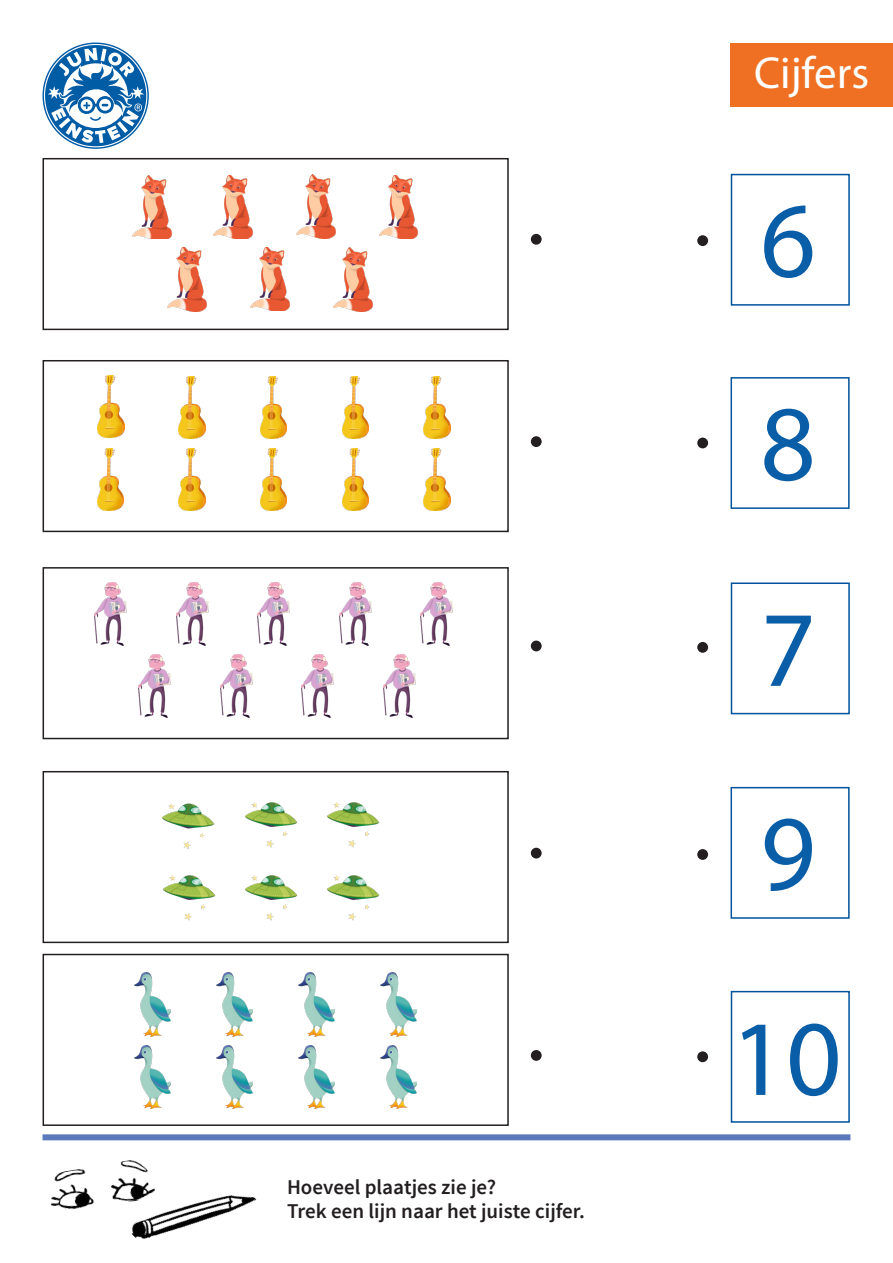
<style>
.page{position:relative;width:893px;height:1263px;background:#fff}
.page>*{position:absolute;margin:0;border:0;box-sizing:border-box;transform-origin:0 0}
.t1{font:108px "Myriad Pro";color:#0a5da7}
.t2{font:45px "Myriad Pro";color:#fff}
.t3{font:600 21px/24.8px "Source Sans Pro";color:#231f20}
</style>
<div class="page">
<svg style="left:43px;top:43px;width:106px;height:106px"></svg>
<div style="left:43px;top:1134px;width:807px;height:6px;background:#5b79ba"></div>
<img style="left:50px;top:1160px;width:78px;height:49px">
<img style="left:128px;top:1160px;width:128px;height:79px">
<div style="left:697px;top:235px;width:11px;height:11px;background:#231f20;border-radius:50%"></div>
<div style="left:531px;top:234px;width:11px;height:11px;background:#231f20;border-radius:50%"></div>
<div style="left:697px;top:438px;width:11px;height:10px;background:#231f20;border-radius:50%"></div>
<div style="left:531px;top:436px;width:11px;height:11px;background:#231f20;border-radius:50%"></div>
<div style="left:730px;top:43px;width:163px;height:64px;background:#ef7022"></div>
<div style="left:731px;top:174px;width:119px;height:132px;border:2px solid #00529d"></div>
<div style="left:731px;top:991px;width:119px;height:132px;border:2px solid #00529d"></div>
<div style="left:731px;top:582px;width:119px;height:132px;border:2px solid #00529d"></div>
<div style="left:730px;top:787px;width:120px;height:132px;border:2px solid #00529d"></div>
<div style="left:730px;top:377px;width:120px;height:132px;border:2px solid #00529d"></div>
<div style="left:697px;top:642px;width:11px;height:11px;background:#231f20;border-radius:50%"></div>
<div style="left:531px;top:640px;width:11px;height:11px;background:#231f20;border-radius:50%"></div>
<div style="left:697px;top:849px;width:11px;height:11px;background:#231f20;border-radius:50%"></div>
<div style="left:531px;top:848px;width:11px;height:10px;background:#231f20;border-radius:50%"></div>
<div style="left:697px;top:1051px;width:11px;height:11px;background:#231f20;border-radius:50%"></div>
<div style="left:531px;top:1050px;width:11px;height:11px;background:#231f20;border-radius:50%"></div>
<div style="left:43px;top:158px;width:466px;height:172px;border:2px solid #231f20"></div>
<div style="left:43px;top:360px;width:466px;height:172px;border:2px solid #231f20"></div>
<div style="left:43px;top:567px;width:466px;height:172px;border:2px solid #231f20"></div>
<div style="left:43px;top:771px;width:466px;height:172px;border:2px solid #231f20"></div>
<img style="left:95px;top:582px;width:31px;height:63px">
<img style="left:176px;top:582px;width:32px;height:63px">
<img style="left:258px;top:582px;width:31px;height:63px">
<img style="left:340px;top:582px;width:31px;height:63px">
<img style="left:421px;top:582px;width:32px;height:63px">
<img style="left:139px;top:654px;width:31px;height:63px">
<img style="left:220px;top:654px;width:32px;height:63px">
<img style="left:302px;top:654px;width:31px;height:63px">
<img style="left:384px;top:654px;width:31px;height:63px">
<div style="left:43px;top:954px;width:466px;height:172px;border:2px solid #231f20"></div>
<img style="left:179px;top:376px;width:27px;height:63px">
<img style="left:98px;top:376px;width:26px;height:62px">
<img style="left:260px;top:376px;width:27px;height:63px">
<img style="left:342px;top:376px;width:27px;height:63px">
<img style="left:423px;top:376px;width:27px;height:63px">
<img style="left:97px;top:449px;width:27px;height:62px">
<img style="left:179px;top:449px;width:27px;height:62px">
<img style="left:260px;top:449px;width:27px;height:62px">
<img style="left:342px;top:449px;width:27px;height:62px">
<img style="left:423px;top:449px;width:27px;height:62px">
<img style="left:135px;top:1045px;width:36px;height:63px">
<img style="left:217px;top:972px;width:36px;height:64px">
<img style="left:135px;top:972px;width:36px;height:64px">
<img style="left:217px;top:1045px;width:36px;height:63px">
<img style="left:298px;top:972px;width:36px;height:64px">
<img style="left:298px;top:1045px;width:36px;height:63px">
<img style="left:380px;top:972px;width:36px;height:64px">
<img style="left:380px;top:1045px;width:36px;height:63px">
<img style="left:162px;top:803px;width:53px;height:46px">
<img style="left:163px;top:875px;width:53px;height:46px">
<img style="left:245px;top:802px;width:53px;height:46px">
<img style="left:245px;top:875px;width:53px;height:46px">
<img style="left:327px;top:802px;width:53px;height:46px">
<img style="left:327px;top:875px;width:53px;height:46px">
<img style="left:132px;top:175px;width:40px;height:64px">
<img style="left:213px;top:175px;width:40px;height:64px">
<img style="left:168px;top:247px;width:39px;height:64px">
<img style="left:296px;top:175px;width:40px;height:63px">
<img style="left:251px;top:247px;width:39px;height:64px">
<img style="left:379px;top:175px;width:39px;height:64px">
<img style="left:333px;top:247px;width:40px;height:64px">
<p class="t3" style="left:287px;top:1175px;width:299px">Hoeveel plaatjes zie je?<br>Trek een lijn naar het juiste cijfer.</p>
<p class="t2" style="left:754px;top:46px;width:117px">Cijfers</p>
<p class="t1" style="left:760px;top:174px;width:57px">6</p>
<p class="t1" style="left:760px;top:377px;width:57px">8</p>
<p class="t1" style="left:760px;top:583px;width:57px">7</p>
<p class="t1" style="left:760px;top:787px;width:57px">9</p>
<p class="t1" style="left:731px;top:992px;width:112px">10</p>
</div>
